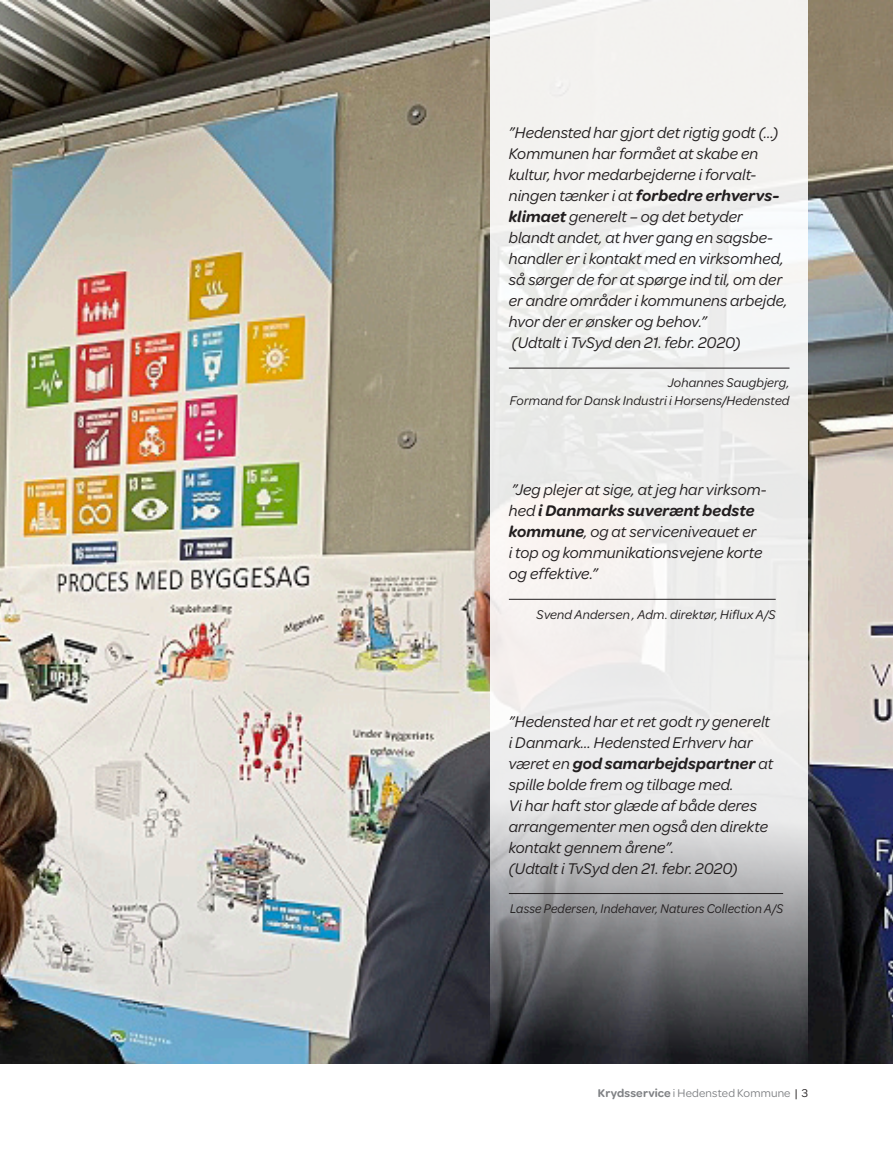
<style>
.page{position:relative;width:893px;height:1149px;background:#fff}
.page>*{position:absolute;margin:0;border:0;box-sizing:border-box;transform-origin:0 0}
.Brød{font:italic 16.5px/21px "Omnes";color:#231f20}
.Byline{font:italic 13.5px/18px "Omnes";letter-spacing:.01em;color:#231f20;text-align:right}
.Byline-2{font:italic 13.5px "Omnes";letter-spacing:.01em;color:#231f20;scale:.95 1}
.t1{font:12px "Omnes";letter-spacing:.015em;color:#808285}
.s1{font-weight:600}
.s2{color:#231f20}
</style>
<div class="page">
<img style="left:0;top:0;width:893px;height:1063px">
<svg style="left:490px;top:529px;width:318px;height:535px;background:#bababb"></svg>
<hr style="left:509px;top:599px;width:267px;height:1px;background:#231f20">
<hr style="left:509px;top:893px;width:274px;height:1px;background:#231f20">
<div style="left:490px;top:0;width:318px;height:529px;background:linear-gradient(to right,#f0f0ee,#f2f2f1)"></div>
<hr style="left:509px;top:368px;width:280px;height:1px;background:#231f20">
<p class="Brød" style="left:509px;top:121px;width:280px">”Hedensted har gjort det rigtig godt (…)<br>Kommunen har formået at skabe en kultur, hvor medarbejderne i forvalt&shy;ningen tænker i at <span class="s1">forbedre erhvervs&shy;klimaet</span> generelt – og det betyder blandt andet, at hver gang en sagsbe&shy;handler er i kontakt med en virksomhed, så sørger de for at spørge ind til, om der er andre områder i kommunens arbejde, hvor der er ønsker og behov.”<br>(Udtalt i TvSyd den 21. febr. 2020)</p>
<p class="Byline" style="left:510px;top:373px;width:281px">Johannes Saugbjerg,<br>Formand for Dansk Industri i Horsens/Hedensted</p>
<p class="Brød" style="left:509px;top:478px;width:259px">”Jeg plejer at sige, at jeg har virksom&shy;hed <span class="s1">i Danmarks suverænt bedste kommune</span>, og at serviceniveauet er<br>i top og kommunikationsvejene korte og effektive.”</p>
<p class="Byline" style="left:537px;top:604px;width:241px">Svend Andersen , Adm. direktør, Hiflux A/S</p>
<p class="Brød" style="left:509px;top:709px;width:266px">”Hedensted har et ret godt ry generelt i Danmark… Hedensted Erhverv har været en <span class="s1">god samarbejdspartner</span> at spille bolde frem og tilbage med.<br>Vi har haft stor glæde af både deres arrangementer men også den direkte kontakt gennem årene”.<br>(Udtalt i TvSyd den 21. febr. 2020)</p>
<p class="Byline-2" style="left:510px;top:899px;width:289px">Lasse Pedersen, Indehaver, Natures Collection A/S</p>
<p class="t1" style="left:598px;top:1084px;width:211px"><span class="s1">Krydsservice</span> i Hedensted Kommune <span class="s2">| 3</span></p>
</div>
